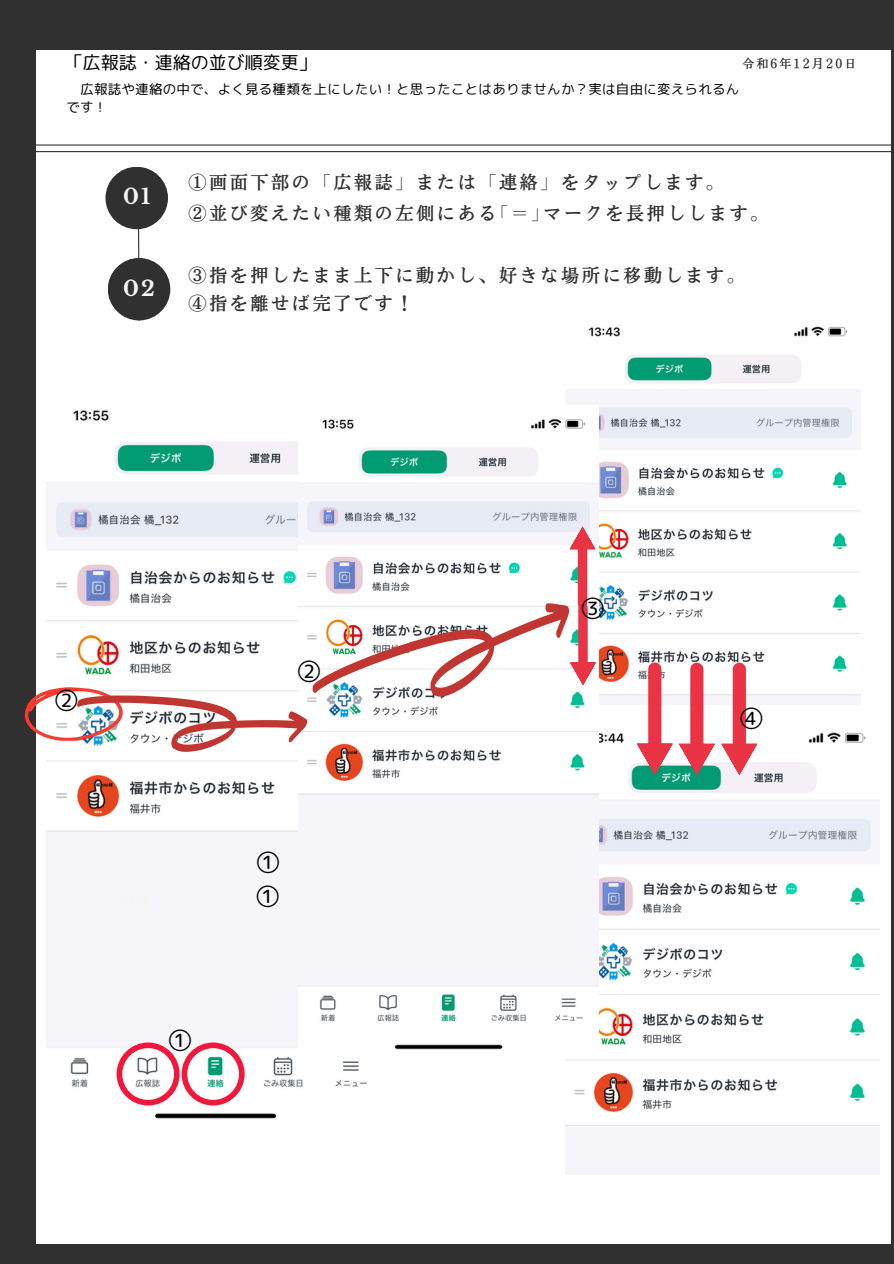
<style>
.page{position:relative;width:894px;height:1264px;background:#fff}
.page>*{position:absolute;margin:0;border:0;box-sizing:border-box;transform-origin:0 0}
.t1{font:24px "rounded mplus 1 p regular";color:#000}
.t2{font:700 21px "Libre Baskerville";color:#f5f5f5}
.t3{font:18px "Nud Motoya Mincho Std W5";letter-spacing:.15em;color:#303030}
.t4{font:18px "rounded mplus 1 p regular";color:#000}
.t5{font:13.5px/18px "rounded mplus 1 p regular";letter-spacing:.015em;color:#000}
.t6{font:12px "Nud Motoya Mincho Std W5";letter-spacing:.15em;color:#303030}
</style>
<div class="page">
<div style="left:0;top:1243px;width:893px;height:20px;background:#303030"></div>
<div style="left:0;top:0;width:30px;height:1263px;background:#303030"></div>
<hr style="left:890px;top:0;width:3px;height:1263px;background:#303030">
<svg style="left:137px;top:229px;width:4px;height:92px"></svg>
<hr style="left:1px;top:151px;width:892px;height:1px;background:#303030">
<hr style="left:1px;top:144px;width:892px;height:2px;background:#303030">
<div style="left:105px;top:167px;width:63px;height:62px;background:#303030;border-radius:50%"></div>
<div style="left:108px;top:258px;width:62px;height:62px;background:#303030;border-radius:50%"></div>
<div style="left:4px;top:0;width:889px;height:5px;background:#303030"></div>
<div style="left:6px;top:1px;width:887px;height:30px;background:#303030"></div>
<div style="left:6px;top:1px;width:30px;height:1262px;background:#303030"></div>
<div style="left:24px;top:19px;width:869px;height:30px;background:#303030"></div>
<img style="left:565px;top:326px;width:295px;height:378px">
<img style="left:565px;top:718px;width:314px;height:409px">
<img style="left:47px;top:410px;width:320px;height:709px">
<img style="left:298px;top:405px;width:300px;height:649px">
<svg style="left:117px;top:1042px;width:127px;height:63px"></svg>
<div style="left:577px;top:544px;width:10px;height:64px;background:#eb3346;border-radius:5px"></div>
<svg style="left:569px;top:526px;width:26px;height:23px"></svg>
<svg style="left:24px;top:583px;width:600px;height:209px"></svg>
<div style="left:690px;top:662px;width:13px;height:88px;background:#eb3346;border-radius:7px"></div>
<svg style="left:678px;top:743px;width:36px;height:32px"></svg>
<div style="left:732px;top:662px;width:13px;height:88px;background:#eb3346;border-radius:7px"></div>
<svg style="left:721px;top:743px;width:36px;height:32px"></svg>
<div style="left:648px;top:662px;width:13px;height:88px;background:#eb3346;border-radius:7px"></div>
<svg style="left:636px;top:743px;width:36px;height:31px"></svg>
<p class="t4" style="left:65px;top:49px;width:254px">「広報誌・連絡の並び順変更」</p>
<p class="t5" style="left:67px;top:80px;width:674px;text-indent:14px">広報誌や連絡の中で、よく見る種類を上にしたい！と思ったことはありませんか？実は自由に変えられるんです！</p>
<h4 class="t6" style="left:742px;top:58px;width:110px">令和6年12月 20日</h4>
<h1 class="t2" style="left:123px;top:184px;width:29px">01</h1>
<p class="t2" style="left:123px;top:275px;width:33px">02</p>
<p class="t3" style="left:188px;top:173px;width:537px">①画面下部の「広報誌」または「連絡」をタップします。</p>
<p class="t3" style="left:188px;top:204px;width:581px">②並び変えたい種類の左側にある｢＝｣マークを長押しします。</p>
<p class="t3" style="left:188px;top:266px;width:558px">③指を押したまま上下に動かし、好きな場所に移動します。</p>
<h2 class="t3" style="left:188px;top:294px;width:227px">④指を離せば完了です！</h2>
<p class="t1" style="left:55px;top:683px;width:25px">②</p>
<h2 class="t1" style="left:297px;top:654px;width:25px">②</h2>
<p class="t1" style="left:168px;top:1023px;width:25px">①</p>
<p class="t1" style="left:256px;top:845px;width:25px">①</p>
<p class="t1" style="left:256px;top:879px;width:25px">①</p>
<h2 class="t1" style="left:580px;top:591px;width:25px">③</h2>
<p class="t1" style="left:739px;top:701px;width:25px">④</p>
</div>
